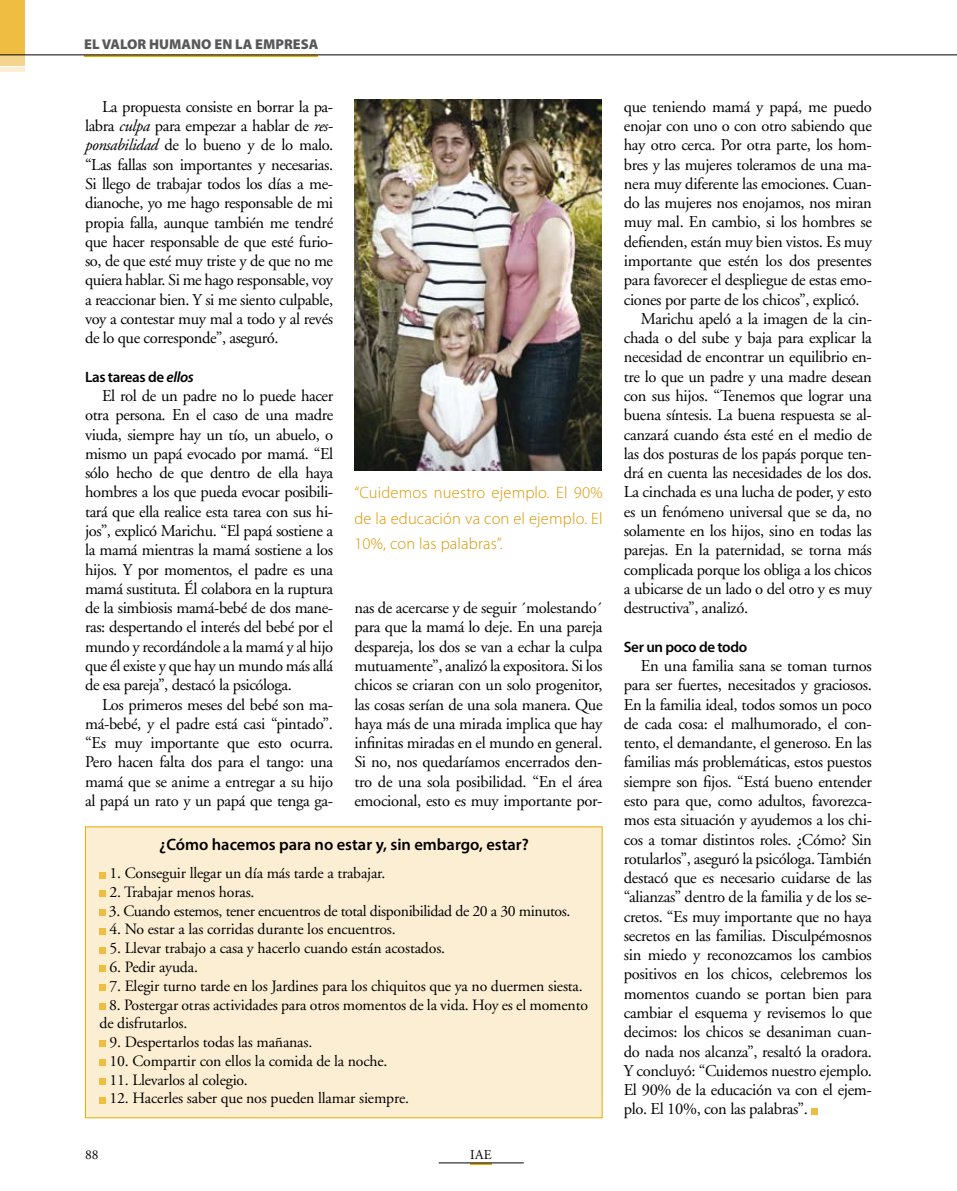
<style>
.page{position:relative;width:957px;height:1191px;background:#fff}
.page>*{position:absolute;margin:0;border:0;box-sizing:border-box;transform-origin:0 0}
.t1{font:16.5px/19.2px "Adobe Garamond";letter-spacing:-.02em;color:#000;text-align:justify}
.t2{font:300 16.5px/25.5px "Myriad Pro";letter-spacing:.01em;color:#db9600;text-align:justify}
.t3{font:600 16.5px "Myriad Pro";color:#000}
.t4{font:15.75px/18.8px "Adobe Garamond";letter-spacing:-.01em;color:#000}
.t5{font:600 15px "Myriad Pro";letter-spacing:-.025em;color:#000}
.t6{font:900 14.25px "Myriad Pro";color:#58585a}
.t7{font:13.5px "Adobe Garamond Pro";color:#000}
.t8{font:13.5px "Adobe Garamond";color:#000}
.s1{font-style:italic}
</style>
<div class="page">
<svg style="left:470px;top:1163px;width:22px;height:1px"></svg>
<hr style="left:85px;top:55px;width:233px;height:2px;background:#e7ac00">
<div style="left:0;top:55px;width:24px;height:11px;background:#f5d58d"></div>
<div style="left:0;top:67px;width:24px;height:5px;background:#fceed3"></div>
<div style="left:0;top:0;width:24px;height:55px;background:#eebd41"></div>
<hr style="left:0;top:55px;width:957px;height:1px;background:#000">
<hr style="left:439px;top:1162px;width:85px;height:1px;background:#000">
<img style="left:354px;top:99px;width:247px;height:372px">
<svg style="left:811px;top:1108px;width:6px;height:6px"></svg>
<div style="left:85px;top:826px;width:517px;height:292px;background:#fceed3"></div>
<div style="left:99px;top:872px;width:7px;height:6px;background:#eebd41"></div>
<div style="left:99px;top:890px;width:7px;height:7px;background:#eebd41"></div>
<div style="left:99px;top:909px;width:7px;height:6px;background:#eebd41"></div>
<div style="left:99px;top:928px;width:7px;height:6px;background:#eebd41"></div>
<div style="left:99px;top:947px;width:7px;height:6px;background:#eebd41"></div>
<div style="left:99px;top:965px;width:7px;height:7px;background:#eebd41"></div>
<div style="left:99px;top:984px;width:7px;height:6px;background:#eebd41"></div>
<div style="left:99px;top:1003px;width:7px;height:6px;background:#eebd41"></div>
<div style="left:99px;top:1040px;width:7px;height:7px;background:#eebd41"></div>
<div style="left:99px;top:1059px;width:7px;height:6px;background:#eebd41"></div>
<div style="left:99px;top:1078px;width:7px;height:6px;background:#eebd41"></div>
<div style="left:99px;top:1097px;width:7px;height:6px;background:#eebd41"></div>
<p class="t6" style="left:84px;top:36px;width:236px">EL VALOR HUMANO EN LA EMPRESA</p>
<p class="t1" style="left:85px;top:97px;width:250px;text-indent:17px">La propuesta consiste en borrar la pa&shy;labra <span class="s1">culpa</span> para empezar a hablar de <span class="s1">res&shy;ponsabilidad</span> de lo bueno y de lo malo. “Las fallas son importantes y necesarias.<br>Si llego de trabajar todos los días a me&shy;dianoche, yo me hago responsable de mi propia falla, aunque también me tendré que hacer responsable de que esté furio&shy;so, de que esté muy triste y de que no me quiera hablar. Si me hago responsable, voy a reaccionar bien. Y si me siento culpable, voy a contestar muy mal a todo y al revés de lo que corresponde”, aseguró.</p>
<p class="t5" style="left:85px;top:367px;width:110px">Las tareas de <span class="s1">ellos</span></p>
<p class="t1" style="left:102px;top:387px;width:233px">El rol de un padre no lo puede hacer</p>
<p class="t1" style="left:85px;top:406px;width:250px">otra persona. En el caso de una madre</p>
<p class="t1" style="left:85px;top:425px;width:250px">viuda, siempre hay un tío, un abuelo, o</p>
<p class="t1" style="left:85px;top:444px;width:249px">mismo un papá evocado por mamá. “El</p>
<p class="t1" style="left:85px;top:464px;width:250px">sólo hecho de que dentro de ella haya</p>
<p class="t1" style="left:85px;top:483px;width:249px">hombres a los que pueda evocar posibili-</p>
<p class="t1" style="left:85px;top:502px;width:250px">tará que ella realice esta tarea con sus hi-</p>
<p class="t1" style="left:85px;top:521px;width:250px">jos”, explicó Marichu. “El papá sostiene a</p>
<p class="t1" style="left:85px;top:541px;width:250px">la mamá mientras la mamá sostiene a los</p>
<p class="t1" style="left:85px;top:560px;width:250px">hijos. Y por momentos, el padre es una</p>
<p class="t1" style="left:85px;top:579px;width:250px">mamá sustituta. Él colabora en la ruptura</p>
<p class="t1" style="left:85px;top:599px;width:250px">de la simbiosis mamá-bebé de dos mane-</p>
<p class="t1" style="left:85px;top:618px;width:250px">ras: despertando el interés del bebé por el</p>
<p class="t1" style="left:85px;top:637px;width:249px">mundo y recordándole a la mamá y al hijo</p>
<p class="t1" style="left:85px;top:656px;width:249px">que él existe y que hay un mundo más allá</p>
<p class="t1" style="left:85px;top:676px;width:208px">de esa pareja”, destacó la psicóloga.</p>
<p class="t1" style="left:102px;top:695px;width:232px">Los primeros meses del bebé son ma-</p>
<p class="t1" style="left:85px;top:714px;width:249px">má-bebé, y el padre está casi “pintado”.</p>
<p class="t1" style="left:85px;top:733px;width:250px">“Es muy importante que esto ocurra.</p>
<p class="t1" style="left:85px;top:753px;width:250px">Pero hacen falta dos para el tango: una</p>
<p class="t1" style="left:85px;top:772px;width:250px">mamá que se anime a entregar a su hijo</p>
<p class="t1" style="left:85px;top:791px;width:249px">al papá un rato y un papá que tenga ga-</p>
<p class="t2" style="left:354px;top:480px;width:250px">“Cuidemos nuestro ejemplo. El 90% de la educación va con el ejemplo. El 10%, con las palabras”.</p>
<p class="t1" style="left:354px;top:599px;width:250px">nas de acercarse y de seguir ´molestando´ para que la mamá lo deje. En una pareja despareja, los dos se van a echar la culpa mutuamente”, analizó la expositora. Si los chicos se criaran con un solo progenitor, las cosas serían de una sola manera. Que haya más de una mirada implica que hay infinitas miradas en el mundo en general.<br>Si no, nos quedaríamos encerrados den&shy;tro de una sola posibilidad. “En el área emocional, esto es muy importante por-</p>
<p class="t3" style="left:159px;top:834px;width:371px">¿Cómo hacemos para no estar y, sin embargo, estar?</p>
<p class="t4" style="left:109px;top:864px;width:277px">1. Conseguir llegar un día más tarde a trabajar.</p>
<p class="t4" style="left:109px;top:883px;width:147px">2. Trabajar menos horas.</p>
<p class="t4" style="left:109px;top:901px;width:463px">3. Cuando estemos, tener encuentros de total disponibilidad de 20 a 30 minutos.</p>
<p class="t4" style="left:109px;top:920px;width:288px">4. No estar a las corridas durante los encuentros.</p>
<p class="t4" style="left:109px;top:939px;width:337px">5. Llevar trabajo a casa y hacerlo cuando están acostados.</p>
<p class="t4" style="left:109px;top:958px;width:90px">6. Pedir ayuda.</p>
<p class="t4" style="left:109px;top:976px;width:475px">7. Elegir turno tarde en los Jardines para los chiquitos que ya no duermen siesta.</p>
<p class="t4" style="left:99px;top:995px;width:490px;text-indent:10px">8. Postergar otras actividades para otros momentos de la vida. Hoy es el momento de disfrutarlos.</p>
<p class="t4" style="left:109px;top:1033px;width:204px">9. Despertarlos todas las mañanas.</p>
<p class="t4" style="left:109px;top:1051px;width:279px">10. Compartir con ellos la comida de la noche.</p>
<p class="t4" style="left:109px;top:1070px;width:140px">11. Llevarlos al colegio.</p>
<p class="t4" style="left:109px;top:1089px;width:301px">12. Hacerles saber que nos pueden llamar siempre.</p>
<p class="t8" style="left:85px;top:1147px;width:15px">88</p>
<p class="t7" style="left:470px;top:1146px;width:23px">IAE</p>
<p class="t1" style="left:624px;top:97px;width:250px">que teniendo mamá y papá, me puedo</p>
<p class="t1" style="left:624px;top:117px;width:250px">enojar con uno o con otro sabiendo que</p>
<p class="t1" style="left:624px;top:136px;width:250px">hay otro cerca. Por otra parte, los hom-</p>
<p class="t1" style="left:624px;top:155px;width:250px">bres y las mujeres toleramos de una ma-</p>
<p class="t1" style="left:624px;top:174px;width:250px">nera muy diferente las emociones. Cuan-</p>
<p class="t1" style="left:624px;top:194px;width:250px">do las mujeres nos enojamos, nos miran</p>
<p class="t1" style="left:624px;top:213px;width:250px">muy mal. En cambio, si los hombres se</p>
<p class="t1" style="left:624px;top:232px;width:250px">defienden, están muy bien vistos. Es muy</p>
<p class="t1" style="left:624px;top:252px;width:250px">importante que estén los dos presentes</p>
<p class="t1" style="left:624px;top:271px;width:250px">para favorecer el despliegue de estas emo-</p>
<p class="t1" style="left:624px;top:290px;width:237px">ciones por parte de los chicos”, explicó.</p>
<p class="t1" style="left:641px;top:309px;width:233px">Marichu apeló a la imagen de la cin-</p>
<p class="t1" style="left:624px;top:329px;width:249px">chada o del sube y baja para explicar la</p>
<p class="t1" style="left:624px;top:348px;width:249px">necesidad de encontrar un equilibrio en-</p>
<p class="t1" style="left:624px;top:367px;width:250px">tre lo que un padre y una madre desean</p>
<p class="t1" style="left:624px;top:386px;width:250px">con sus hijos. “Tenemos que lograr una</p>
<p class="t1" style="left:624px;top:406px;width:249px">buena síntesis. La buena respuesta se al-</p>
<p class="t1" style="left:624px;top:425px;width:249px">canzará cuando ésta esté en el medio de</p>
<p class="t1" style="left:624px;top:444px;width:250px">las dos posturas de los papás porque ten-</p>
<p class="t1" style="left:624px;top:464px;width:250px">drá en cuenta las necesidades de los dos.</p>
<p class="t1" style="left:624px;top:483px;width:249px">La cinchada es una lucha de poder, y esto</p>
<p class="t1" style="left:624px;top:502px;width:250px">es un fenómeno universal que se da, no</p>
<p class="t1" style="left:624px;top:521px;width:250px">solamente en los hijos, sino en todas las</p>
<p class="t1" style="left:624px;top:541px;width:249px">parejas. En la paternidad, se torna más</p>
<p class="t1" style="left:624px;top:560px;width:250px">complicada porque los obliga a los chicos</p>
<p class="t1" style="left:624px;top:579px;width:250px">a ubicarse de un lado o del otro y es muy</p>
<p class="t1" style="left:624px;top:598px;width:126px">destructiva”, analizó.</p>
<p class="t5" style="left:624px;top:637px;width:125px">Ser un poco de todo</p>
<p class="t1" style="left:624px;top:656px;width:250px;text-indent:17px">En una familia sana se toman turnos para ser fuertes, necesitados y graciosos.<br>En la familia ideal, todos somos un poco de cada cosa: el malhumorado, el con&shy;tento, el demandante, el generoso. En las familias más problemáticas, estos puestos siempre son fijos. “Está bueno entender esto para que, como adultos, favorezca&shy;mos esta situación y ayudemos a los chi&shy;cos a tomar distintos roles. ¿Cómo? Sin rotularlos”, aseguró la psicóloga. También destacó que es necesario cuidarse de las “alianzas” dentro de la familia y de los se&shy;cretos. “Es muy importante que no haya secretos en las familias. Disculpémosnos sin miedo y reconozcamos los cambios positivos en los chicos, celebremos los momentos cuando se portan bien para cambiar el esquema y revisemos lo que decimos: los chicos se desaniman cuan&shy;do nada nos alcanza”, resaltó la oradora.<br>Y concluyó: “Cuidemos nuestro ejemplo.<br>El 90% de la educación va con el ejem&shy;plo. El 10%, con las palabras”.</p>
</div>
